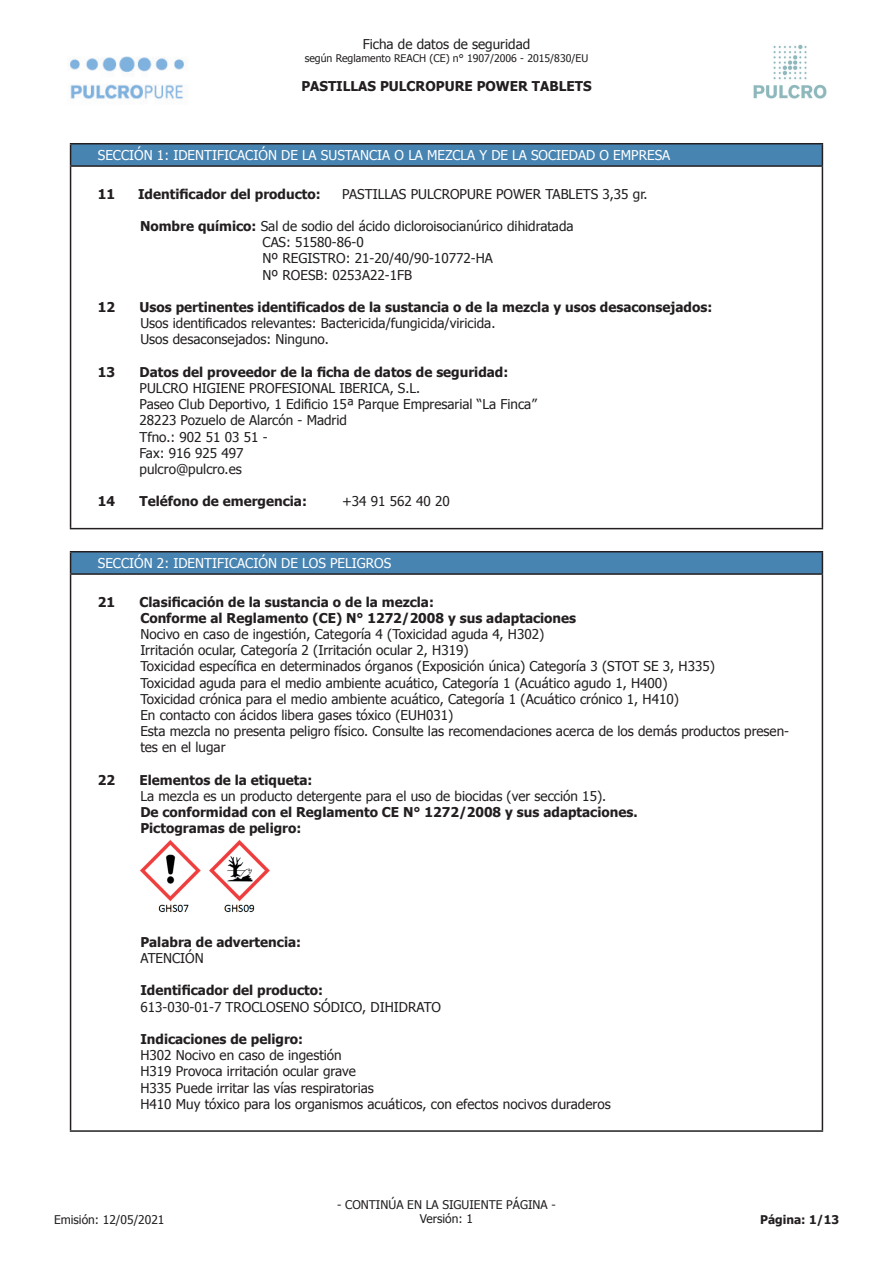
<style>
.page{position:relative;width:893px;height:1263px;background:#fff}
.page>*{position:absolute;margin:0;border:0;box-sizing:border-box;transform-origin:0 0}
.t1{font:13.5px/16.2px "Tahoma";color:#231f20}
.t2{font:700 13.5px/16.2px "Tahoma";color:#231f20}
.t3{font:13.5px "Tahoma";color:#fff}
.t4{font:12px "Tahoma";color:#231f20}
.t5{font:700 12px "Tahoma";color:#231f20}
.t6{font:10.5px "Tahoma";color:#231f20}
.s1{font-weight:700}
</style>
<div class="page">
<img style="left:70px;top:56px;width:115px;height:45px">
<img style="left:753px;top:44px;width:74px;height:55px">
<div style="left:71px;top:144px;width:751px;height:22px;background:#4784b2"></div>
<hr style="left:70px;top:143px;width:753px;height:1px;background:#231f20">
<svg style="left:70px;top:144px;width:1px;height:21px"></svg>
<svg style="left:822px;top:144px;width:1px;height:21px"></svg>
<hr style="left:70px;top:165px;width:753px;height:2px;background:#231f20">
<hr style="left:70px;top:167px;width:1px;height:361px;background:#231f20">
<hr style="left:822px;top:167px;width:1px;height:361px;background:#231f20">
<hr style="left:70px;top:528px;width:753px;height:1px;background:#231f20">
<div style="left:71px;top:552px;width:751px;height:22px;background:#4784b2"></div>
<hr style="left:70px;top:551px;width:753px;height:1px;background:#231f20">
<svg style="left:70px;top:552px;width:1px;height:21px"></svg>
<svg style="left:822px;top:552px;width:1px;height:21px"></svg>
<hr style="left:70px;top:573px;width:753px;height:2px;background:#231f20">
<hr style="left:70px;top:575px;width:1px;height:555px;background:#231f20">
<hr style="left:822px;top:575px;width:1px;height:555px;background:#231f20">
<hr style="left:70px;top:1130px;width:753px;height:2px;background:#231f20">
<img style="left:139px;top:840px;width:131px;height:73px">
<p class="t1" style="left:363px;top:36px;width:169px">Ficha de datos de seguridad</p>
<p class="t6" style="left:305px;top:51px;width:285px">según Reglamento REACH (CE) n° 1907/2006 - 2015/830/EU</p>
<p class="t2" style="left:301px;top:77px;width:292px">PASTILLAS PULCROPURE POWER TABLETS</p>
<p class="t3" style="left:98px;top:146px;width:574px">SECCIÓN 1: IDENTIFICACIÓN DE LA SUSTANCIA O LA MEZCLA Y DE LA SOCIEDAD O EMPRESA</p>
<p class="t2" style="left:98px;top:185px;width:19px">11</p>
<p class="t2" style="left:138px;top:185px;width:184px">Identificador del producto:</p>
<p class="t1" style="left:342px;top:185px;width:307px">PASTILLAS PULCROPURE POWER TABLETS 3,35 gr.</p>
<p class="t1" style="left:263px;top:217px;width:312px;text-indent:-123px"><span class="s1">Nombre químico:</span> Sal de sodio del ácido dicloroisocianúrico dihidratada CAS: 51580-86-0<br>Nº REGISTRO: 21-20/40/90-10772-HA<br>Nº ROESB: 0253A22-1FB</p>
<p class="t2" style="left:98px;top:298px;width:19px">12</p>
<p class="t2" style="left:140px;top:298px;width:574px">Usos pertinentes identificados de la sustancia o de la mezcla y usos desaconsejados:</p>
<p class="t1" style="left:140px;top:315px;width:357px">Usos identificados relevantes: Bactericida/fungicida/viricida.<br>Usos desaconsejados: Ninguno.</p>
<p class="t2" style="left:98px;top:363px;width:19px">13</p>
<p class="t2" style="left:140px;top:363px;width:370px">Datos del proveedor de la ficha de datos de seguridad:</p>
<p class="t1" style="left:140px;top:379px;width:399px">PULCRO HIGIENE PROFESIONAL IBERICA, S.L.<br>Paseo Club Deportivo, 1 Edificio 15ª Parque Empresarial “La Finca”<br>28223 Pozuelo de Alarcón - Madrid<br>Tfno.: 902 51 03 51 -<br>Fax: 916 925 497<br>pulcro@pulcro.es</p>
<p class="t2" style="left:98px;top:493px;width:19px">14</p>
<p class="t2" style="left:140px;top:493px;width:169px">Teléfono de emergencia:</p>
<p class="t1" style="left:342px;top:493px;width:109px">+34 91 562 40 20</p>
<p class="t3" style="left:98px;top:554px;width:295px">SECCIÓN 2: IDENTIFICACIÓN DE LOS PELIGROS</p>
<p class="t2" style="left:98px;top:593px;width:19px">21</p>
<p class="t2" style="left:140px;top:593px;width:438px">Clasificación de la sustancia o de la mezcla:<br>Conforme al Reglamento (CE) N° 1272/2008 y sus adaptaciones</p>
<p class="t1" style="left:140px;top:625px;width:650px">Nocivo en caso de ingestión, Categoría 4 (Toxicidad aguda 4, H302)<br>Irritación ocular, Categoría 2 (Irritación ocular 2, H319)<br>Toxicidad específica en determinados órganos (Exposición única) Categoría 3 (STOT SE 3, H335)<br>Toxicidad aguda para el medio ambiente acuático, Categoría 1 (Acuático agudo 1, H400)<br>Toxicidad crónica para el medio ambiente acuático, Categoría 1 (Acuático crónico 1, H410)<br>En contacto con ácidos libera gases tóxico (EUH031)<br>Esta mezcla no presenta peligro físico. Consulte las recomendaciones acerca de los demás productos presen&shy;tes en el lugar</p>
<p class="t2" style="left:98px;top:771px;width:19px">22</p>
<p class="t2" style="left:140px;top:771px;width:174px">Elementos de la etiqueta:</p>
<p class="t1" style="left:140px;top:787px;width:467px">La mezcla es un producto detergente para el uso de biocidas (ver sección 15).</p>
<p class="t2" style="left:140px;top:803px;width:499px">De conformidad con el Reglamento CE N° 1272/2008 y sus adaptaciones.<br>Pictogramas de peligro:</p>
<p class="t2" style="left:140px;top:933px;width:162px">Palabra de advertencia:</p>
<p class="t1" style="left:140px;top:949px;width:65px">ATENCIÓN</p>
<p class="t2" style="left:140px;top:981px;width:184px">Identificador del producto:</p>
<p class="t1" style="left:140px;top:998px;width:302px">613-030-01-7 TROCLOSENO SÓDICO, DIHIDRATO</p>
<p class="t2" style="left:140px;top:1030px;width:164px">Indicaciones de peligro:</p>
<p class="t1" style="left:140px;top:1046px;width:472px">H302 Nocivo en caso de ingestión<br>H319 Provoca irritación ocular grave<br>H335 Puede irritar las vías respiratorias<br>H410 Muy tóxico para los organismos acuáticos, con efectos nocivos duraderos</p>
<p class="t4" style="left:337px;top:1196px;width:220px">- CONTINÚA EN LA SIGUIENTE PÁGINA -</p>
<p class="t4" style="left:54px;top:1211px;width:112px">Emisión: 12/05/2021</p>
<p class="t4" style="left:420px;top:1210px;width:55px">Versión: 1</p>
<p class="t5" style="left:760px;top:1211px;width:80px">Página: 1/13</p>
</div>
